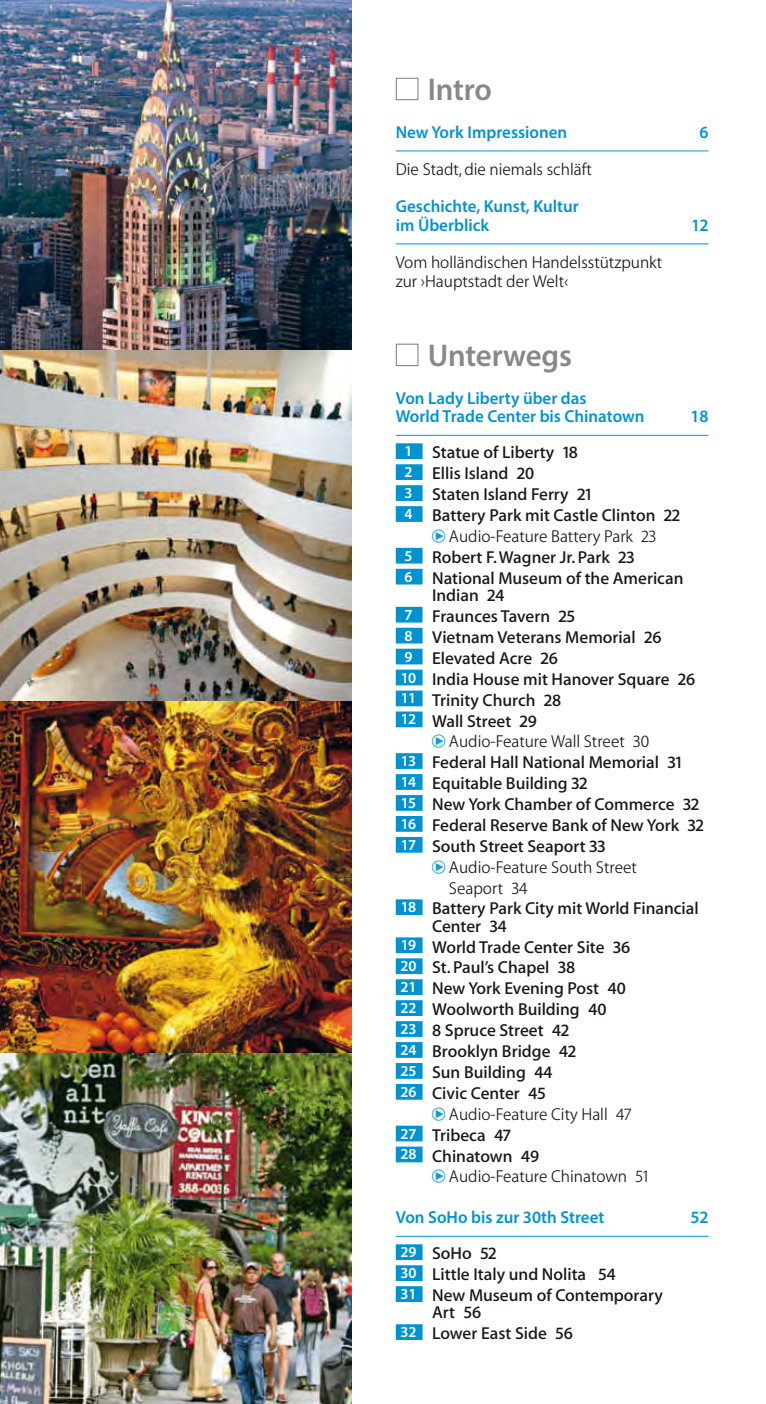
<style>
.page{position:relative;width:766px;height:1404px;background:#fff}
.page>*{position:absolute;margin:0;border:0;box-sizing:border-box;transform-origin:0 0}
.t1{font:600 31.5px "Myriad Pro";letter-spacing:-.005em;color:#87888a}
.t2{font:700 17.32px/20.9px "ADAC Myriad OT";color:#1a171c}
.t3{font:300 17.32px/36.9px "ADAC Myriad OT";color:#1a171c}
.t4{font:600 17.32px/18.4px "Myriad Pro";color:#0093d1}
.s1{font-family:"Myriad Pro";font-weight:600;color:#0093d1}
.s2{font-family:"Myriad Pro";font-weight:600;font-size:15.3px;color:#fff}
</style>
<div class="page">
<hr style="left:395px;top:150px;width:313px;height:1px;background:#0093d1">
<hr style="left:395px;top:243px;width:313px;height:1px;background:#0093d1">
<hr style="left:395px;top:435px;width:313px;height:1px;background:#0093d1">
<div style="left:395px;top:443px;width:27px;height:16px;background:#0093d1"></div>
<div style="left:395px;top:464px;width:27px;height:16px;background:#0093d1"></div>
<div style="left:395px;top:485px;width:27px;height:16px;background:#0093d1"></div>
<div style="left:395px;top:506px;width:27px;height:16px;background:#0093d1"></div>
<div style="left:395px;top:547px;width:27px;height:16px;background:#0093d1"></div>
<div style="left:395px;top:568px;width:27px;height:16px;background:#0093d1"></div>
<div style="left:395px;top:606px;width:27px;height:16px;background:#0093d1"></div>
<div style="left:395px;top:627px;width:27px;height:16px;background:#0093d1"></div>
<div style="left:395px;top:648px;width:27px;height:16px;background:#0093d1"></div>
<div style="left:395px;top:669px;width:27px;height:16px;background:#0093d1"></div>
<div style="left:395px;top:690px;width:27px;height:16px;background:#0093d1"></div>
<div style="left:395px;top:711px;width:27px;height:16px;background:#0093d1"></div>
<div style="left:395px;top:753px;width:27px;height:15px;background:#0093d1"></div>
<div style="left:395px;top:774px;width:27px;height:15px;background:#0093d1"></div>
<div style="left:395px;top:795px;width:27px;height:15px;background:#0093d1"></div>
<div style="left:395px;top:816px;width:27px;height:15px;background:#0093d1"></div>
<div style="left:395px;top:836px;width:27px;height:16px;background:#0093d1"></div>
<div style="left:395px;top:899px;width:27px;height:16px;background:#0093d1"></div>
<div style="left:395px;top:937px;width:27px;height:16px;background:#0093d1"></div>
<div style="left:395px;top:958px;width:27px;height:16px;background:#0093d1"></div>
<div style="left:395px;top:979px;width:27px;height:15px;background:#0093d1"></div>
<div style="left:395px;top:1000px;width:27px;height:15px;background:#0093d1"></div>
<div style="left:395px;top:1021px;width:27px;height:15px;background:#0093d1"></div>
<div style="left:395px;top:1041px;width:27px;height:16px;background:#0093d1"></div>
<div style="left:395px;top:1062px;width:27px;height:16px;background:#0093d1"></div>
<div style="left:395px;top:1083px;width:27px;height:16px;background:#0093d1"></div>
<div style="left:395px;top:1125px;width:27px;height:16px;background:#0093d1"></div>
<div style="left:395px;top:1146px;width:27px;height:16px;background:#0093d1"></div>
<hr style="left:395px;top:1235px;width:313px;height:1px;background:#0093d1">
<div style="left:395px;top:1244px;width:27px;height:15px;background:#0093d1"></div>
<div style="left:395px;top:1265px;width:27px;height:15px;background:#0093d1"></div>
<div style="left:395px;top:1285px;width:27px;height:16px;background:#0093d1"></div>
<div style="left:395px;top:1323px;width:27px;height:16px;background:#0093d1"></div>
<div style="left:395px;top:78px;width:23px;height:22px;border:1px solid #87888a"></div>
<div style="left:395px;top:343px;width:23px;height:23px;border:1px solid #87888a"></div>
<img style="left:0;top:0;width:351px;height:1403px">
<p class="t1" style="left:427px;top:70px;width:66px">Intro</p>
<p class="t4" style="left:395px;top:122px;width:173px">New York Impressionen</p>
<p class="t4" style="left:699px;top:122px;width:11px">6</p>
<p class="t3" style="left:395px;top:151px;width:198px">Die Stadt, die niemals schläft<br><span class="s1">Geschichte, Kunst, Kultur</span></p>
<p class="t4" style="left:395px;top:215px;width:95px">im Überblick</p>
<p class="t4" style="left:691px;top:215px;width:19px">12</p>
<p class="t3" style="left:395px;top:254px;width:268px;line-height:18.4px">Vom holländischen Handelsstützpunkt zur ›Hauptstadt der Welt‹</p>
<p class="t1" style="left:427px;top:335px;width:146px">Unterwegs</p>
<p class="t4" style="left:395px;top:388px;width:250px">Von Lady Liberty über das<br>World Trade Center bis Chinatown</p>
<p class="t4" style="left:690px;top:406px;width:20px">18</p>
<p class="t2" style="left:404px;top:442px;width:175px"><span class="s2">1</span> Statue of Liberty 18</p>
<p class="t2" style="left:404px;top:463px;width:131px"><span class="s2">2</span> Ellis Island 20</p>
<p class="t2" style="left:404px;top:484px;width:188px"><span class="s2">3</span> Staten Island Ferry 21</p>
<p class="t2" style="left:404px;top:505px;width:277px"><span class="s2">4</span> Battery Park mit Castle Clinton 22</p>
<p class="t3" style="left:449px;top:518px;width:209px">Audio-Feature Battery Park 23</p>
<p class="t2" style="left:404px;top:547px;width:231px"><span class="s2">5</span> Robert F. Wagner Jr. Park 23</p>
<p class="t2" style="left:404px;top:567px;width:280px"><span class="s2">6</span> National Museum of the American</p>
<p class="t2" style="left:432px;top:585px;width:74px">Indian 24</p>
<p class="t2" style="left:404px;top:606px;width:172px"><span class="s2">7</span> Fraunces Tavern 25</p>
<p class="t2" style="left:404px;top:626px;width:258px"><span class="s2">8</span> Vietnam Veterans Memorial 26</p>
<p class="t2" style="left:404px;top:647px;width:155px"><span class="s2">9</span> Elevated Acre 26</p>
<p class="t2" style="left:400px;top:668px;width:296px"><span class="s2">10</span> India House mit Hanover Square 26</p>
<p class="t2" style="left:401px;top:689px;width:162px"><span class="s2">11</span> Trinity Church 28</p>
<p class="t2" style="left:400px;top:710px;width:138px"><span class="s2">12</span> Wall Street 29</p>
<p class="t3" style="left:449px;top:723px;width:201px">Audio-Feature Wall Street 30</p>
<p class="t2" style="left:400px;top:752px;width:282px"><span class="s2">13</span> Federal Hall National Memorial 31</p>
<p class="t2" style="left:400px;top:773px;width:188px"><span class="s2">14</span> Equitable Building 32</p>
<p class="t2" style="left:400px;top:794px;width:300px"><span class="s2">15</span> New York Chamber of Commerce 32</p>
<p class="t2" style="left:400px;top:815px;width:304px"><span class="s2">16</span> Federal Reserve Bank of New York 32</p>
<p class="t2" style="left:400px;top:835px;width:206px"><span class="s2">17</span> South Street Seaport 33</p>
<p class="t3" style="left:449px;top:848px;width:189px">Audio-Feature South Street</p>
<p class="t3" style="left:449px;top:869px;width:80px">Seaport 34</p>
<p class="t2" style="left:400px;top:898px;width:299px"><span class="s2">18</span> Battery Park City mit World Financial</p>
<p class="t2" style="left:432px;top:915px;width:76px">Center 34</p>
<p class="t2" style="left:400px;top:936px;width:231px"><span class="s2">19</span> World Trade Center Site 36</p>
<p class="t2" style="left:400px;top:957px;width:176px"><span class="s2">20</span> St. Paul’s Chapel 38</p>
<p class="t2" style="left:400px;top:978px;width:227px"><span class="s2">21</span> New York Evening Post 40</p>
<p class="t2" style="left:400px;top:999px;width:207px"><span class="s2">22</span> Woolworth Building 40</p>
<p class="t2" style="left:400px;top:1020px;width:170px"><span class="s2">23</span> 8 Spruce Street 42</p>
<p class="t2" style="left:400px;top:1041px;width:177px"><span class="s2">24</span> Brooklyn Bridge 42</p>
<p class="t2" style="left:400px;top:1061px;width:153px"><span class="s2">25</span> Sun Building 44</p>
<p class="t2" style="left:400px;top:1082px;width:147px"><span class="s2">26</span> Civic Center 45</p>
<p class="t3" style="left:449px;top:1095px;width:184px">Audio-Feature City Hall 47</p>
<p class="t2" style="left:400px;top:1124px;width:112px"><span class="s2">27</span> Tribeca 47</p>
<p class="t2" style="left:400px;top:1145px;width:140px"><span class="s2">28</span> Chinatown 49</p>
<p class="t3" style="left:449px;top:1158px;width:201px">Audio-Feature Chinatown 51</p>
<p class="t4" style="left:395px;top:1207px;width:210px">Von SoHo bis zur 30th Street</p>
<p class="t4" style="left:690px;top:1207px;width:20px">52</p>
<p class="t2" style="left:400px;top:1243px;width:264px"><span class="s2">29</span> SoHo 52<br><span class="s2">30</span> Little Italy und Nolita 54<br><span class="s2">31</span> New Museum of Contemporary</p>
<p class="t2" style="left:400px;top:1302px;width:174px;text-indent:32px">Art 56<br><span class="s2">32</span> Lower East Side 56</p>
</div>
